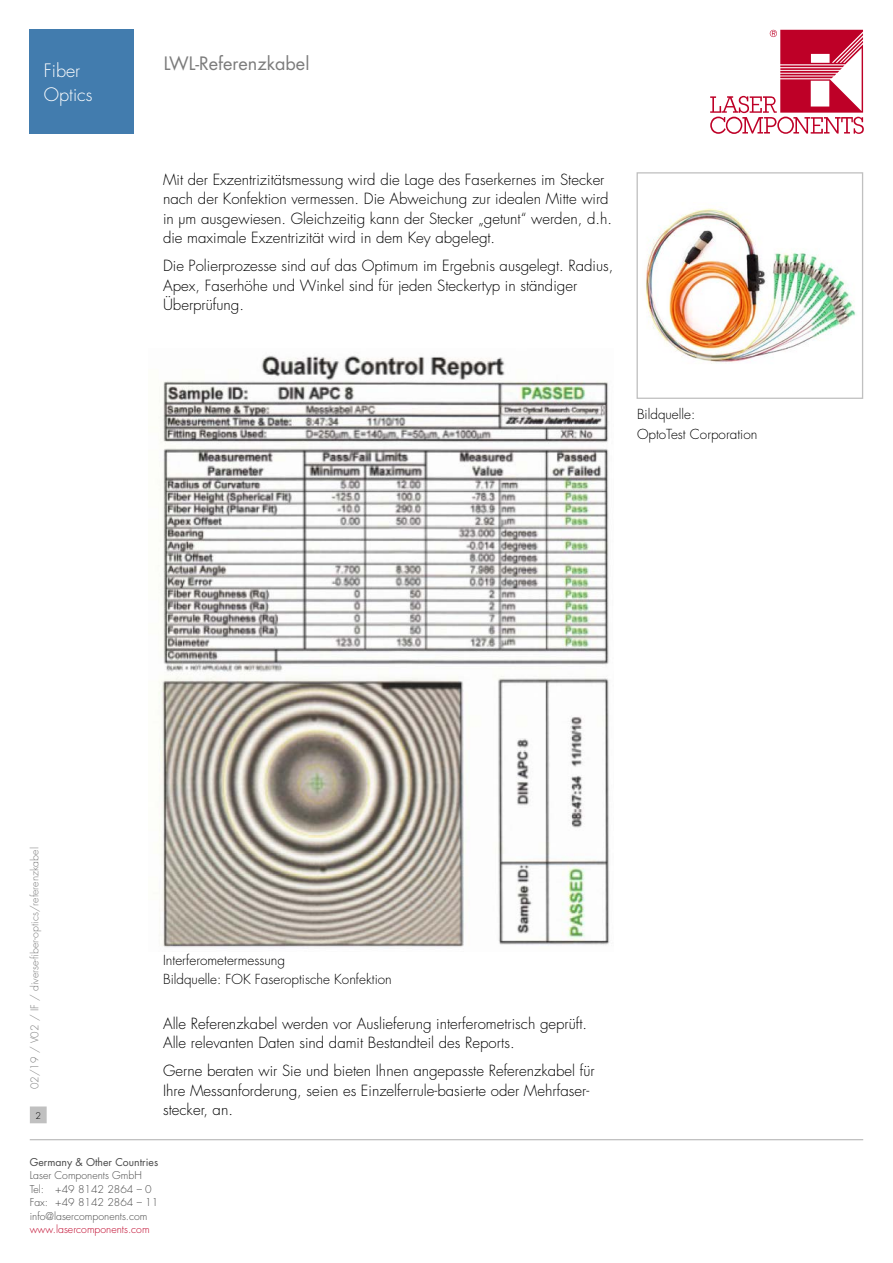
<style>
.page{position:relative;width:893px;height:1263px;background:#fff}
.page>*{position:absolute;margin:0;border:0;box-sizing:border-box;transform-origin:0 0}
.t1{font:18px "Futura Std";color:#7c7c7c}
.t2{font:300 18px/24px "Futura Std";color:#fff}
.t3{font:300 15px/19.5px "Futura Std";color:#000}
.t4{font:300 13.5px/19.5px "Futura Std";color:#000}
.t5{font:300 10.5px/13.5px "Futura Std";color:#484848}
.t6{font:300 10.5px "Futura Std";color:#7c7c7c}
.t7{font:300 10.5px "Futura Std";color:#be0027}
.t8{font:10.5px "Futura Std";color:#484848}
.t9{font:300 9px "Futura Std";color:#000}
</style>
<div class="page">
<svg style="left:710px;top:30px;width:153px;height:104px"></svg>
<hr style="left:30px;top:1139px;width:833px;height:1px;background:#c0c0c0">
<div style="left:31px;top:1107px;width:15px;height:16px;background:#c0c0c0"></div>
<div style="left:30px;top:1106px;width:17px;height:17px;border:1px solid #c0c0c0"></div>
<img style="left:646px;top:208px;width:210px;height:156px">
<div style="left:636px;top:172px;width:227px;height:227px;border:1px solid #c0c0c0"></div>
<img style="left:158px;top:355px;width:452px;height:593px">
<div style="left:30px;top:30px;width:104px;height:104px;background:#427cae"></div>
<p class="t2" style="left:44px;top:59px;width:50px">Fiber<br>Optics</p>
<p class="t1" style="left:164px;top:52px;width:147px">LWL-Referenzkabel</p>
<p class="t3" style="left:163px;top:170px;width:450px">Mit der Exzentrizitätsmessung wird die Lage des Faserkernes im Stecker nach der Konfektion vermessen. Die Abweichung zur idealen Mitte wird in µm ausgewiesen. Gleichzeitig kann der Stecker „getunt“ werden, d.h. die maximale Exzentrizität wird in dem Key abgelegt.</p>
<p class="t3" style="left:163px;top:256px;width:452px">Die Polierprozesse sind auf das Optimum im Ergebnis ausgelegt. Radius,<br>Apex, Faserhöhe und Winkel sind für jeden Steckertyp in ständiger<br>Überprüfung.</p>
<p class="t4" style="left:637px;top:405px;width:122px">Bildquelle:<br>OptoTest Corporation</p>
<p class="t6" style="left:28px;top:1089px;width:243px;rotate:-90deg">02/19 / V02 / IF / diverse-fiber-optics/referenzkabel</p>
<p class="t9" style="left:35px;top:1110px;width:7px">2</p>
<p class="t4" style="left:163px;top:950px;width:230px">Interferometermessung<br>Bildquelle: FOK Faseroptische Konfektion</p>
<p class="t3" style="left:163px;top:1014px;width:426px">Alle Referenzkabel werden vor Auslieferung interferometrisch geprüft.<br>Alle relevanten Daten sind damit Bestandteil des Reports.</p>
<p class="t3" style="left:163px;top:1061px;width:433px">Gerne beraten wir Sie und bieten Ihnen angepasste Referenzkabel für<br>Ihre Messanforderung, seien es Einzelferrule-basierte oder Mehrfaser&shy;stecker, an.</p>
<p class="t8" style="left:30px;top:1155px;width:130px">Germany &amp; Other Countries</p>
<p class="t5" style="left:30px;top:1169px;width:130px">Laser Components GmbH<br>Tel: +49 8142 2864 – 0<br>Fax: +49 8142 2864 – 11 info@lasercomponents.com</p>
<p class="t7" style="left:30px;top:1223px;width:121px">www.lasercomponents.com</p>
</div>
